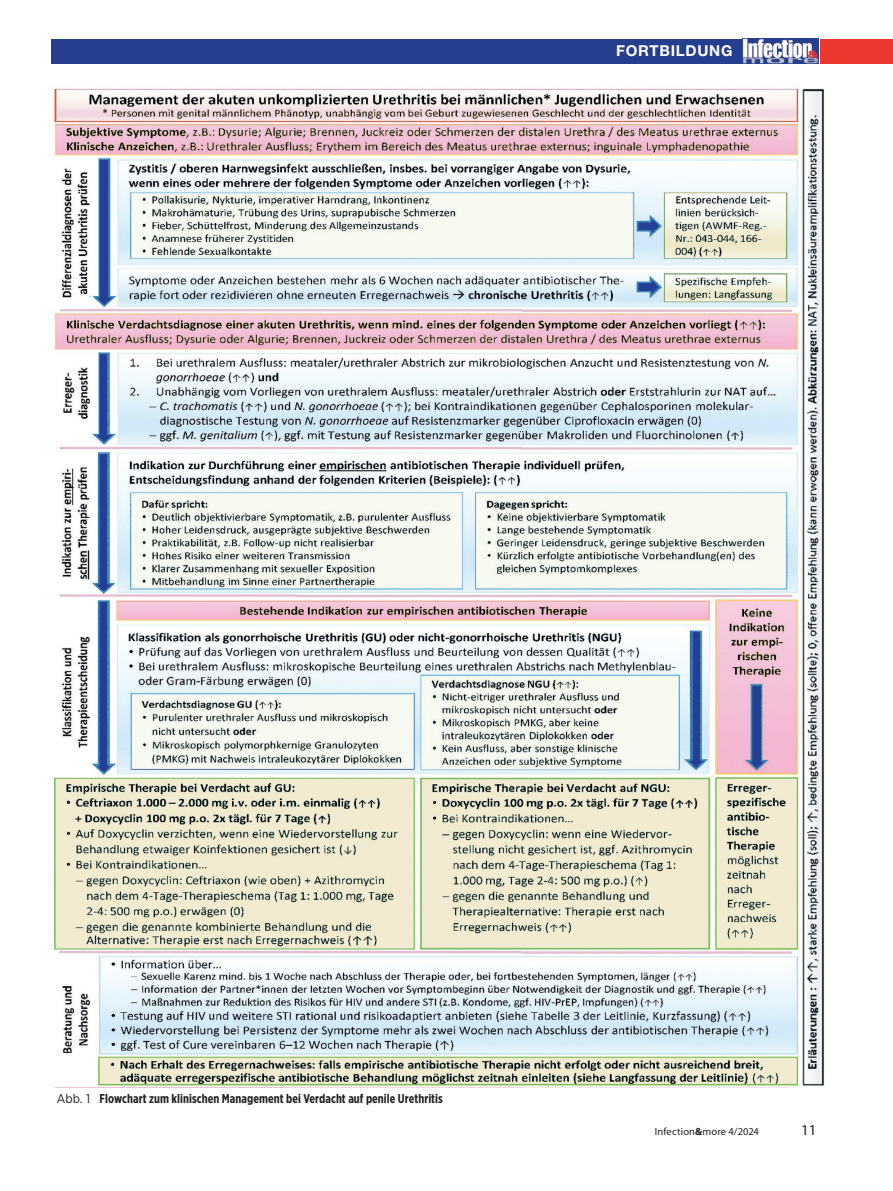
<style>
.page{position:relative;width:893px;height:1191px;background:#fff}
.page>*{position:absolute;margin:0;border:0;box-sizing:border-box;transform-origin:0 0}
.t1{font:700 15px "Helvetica Neue";letter-spacing:.05em;color:#fff}
.t2{font:15px "Myriad Pro";color:#231f20}
.BU_Text{font:700 12.75px "Gotham X Narrow";letter-spacing:.005em;color:#231f20}
.t3{font:10.5px "Myriad Pro";letter-spacing:.015em;color:#231f20}
.s1{font-family:"Gotham Narrow";font-weight:400}
.s2{font-weight:700}
</style>
<div class="page">
<div style="left:51px;top:39px;width:690px;height:25px;background:#253f8e"></div>
<img style="left:743px;top:39px;width:76px;height:25px">
<div style="left:821px;top:39px;width:72px;height:25px;background:#ee372f"></div>
<img style="left:53px;top:88px;width:747px;height:999px">
<img style="left:801px;top:88px;width:24px;height:998px">
<p class="t1" style="left:616px;top:42px;width:118px">FORTBILDUNG</p>
<p class="BU_Text" style="left:57px;top:1091px;width:387px"><span class="s1">Abb. 1</span> Flowchart zum klinischen Management bei Verdacht auf penile Urethritis</p>
<p class="t3" style="left:655px;top:1125px;width:106px">Infection<span class="s2">&amp;</span>more 4/2024</p>
<p class="t2" style="left:801px;top:1120px;width:17px">11</p>
</div>
